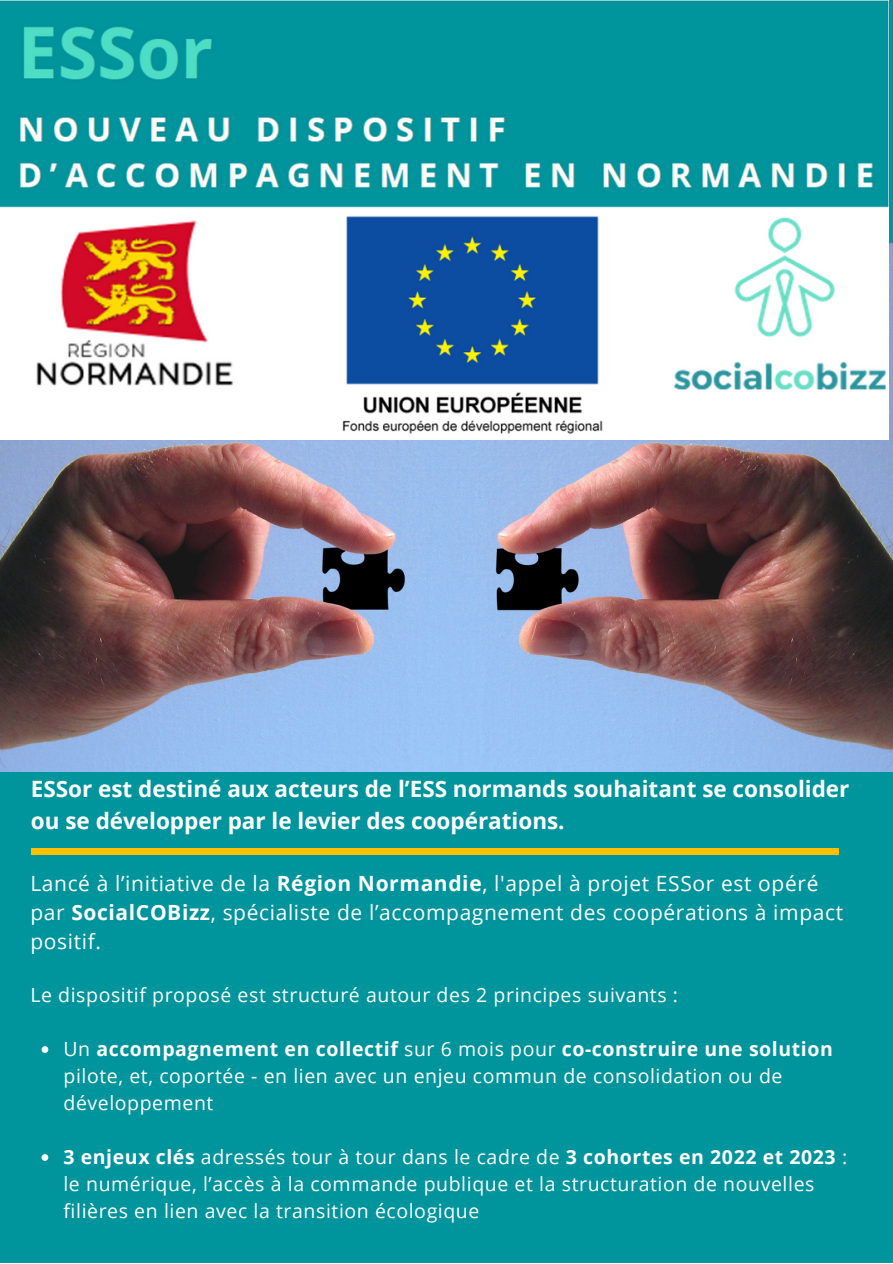
<style>
.page{position:relative;width:893px;height:1264px;background:#fff}
.page>*{position:absolute;margin:0;border:0;box-sizing:border-box;transform-origin:0 0}
.t1{font:700 22.5px/31.5px "Open Sans";color:#fff}
.t2{font:21px/29.2px "Open Sans";letter-spacing:.03em;color:#fff}
.t3{font:19.5px/27px "Open Sans";letter-spacing:.03em;color:#fff}
.s1{font-weight:700}
</style>
<div class="page">
<div style="left:0;top:0;width:892px;height:1262px;background:#00949c"></div>
<img style="left:0;top:244px;width:892px;height:527px">
<div style="left:31px;top:848px;width:807px;height:6px;background:#ffc000"></div>
<img style="left:0;top:0;width:888px;height:440px">
<svg style="left:42px;top:1046px;width:6px;height:6px"></svg>
<svg style="left:42px;top:1154px;width:6px;height:6px"></svg>
<p class="t1" style="left:31px;top:773px;width:820px">ESSor est destiné aux acteurs de l’ESS normands souhaitant se consolider ou se développer par le levier des coopérations.</p>
<p class="t2" style="left:30px;top:867px;width:814px">Lancé à l’initiative de la <span class="s1">Région Normandie</span>, l'appel à projet ESSor est opéré par <span class="s1">SocialCOBizz</span>, spécialiste de l’accompagnement des coopérations à impact positif.</p>
<p class="t3" style="left:30px;top:981px;width:649px">Le dispositif proposé est structuré autour des 2 principes suivants :</p>
<p class="t3" style="left:63px;top:1035px;width:770px">Un <span class="s1">accompagnement en collectif</span> sur 6 mois pour <span class="s1">co-construire une solution </span>pilote, et, coportée - en lien avec un enjeu commun de consolidation ou de développement</p>
<p class="t3" style="left:63px;top:1143px;width:785px"><span class="s1">3 enjeux clés</span> adressés tour à tour dans le cadre de <span class="s1">3 cohortes en 2022 et 2023</span> : le numérique, l’accès à la commande publique et la structuration de nouvelles filières en lien avec la transition écologique</p>
</div>
